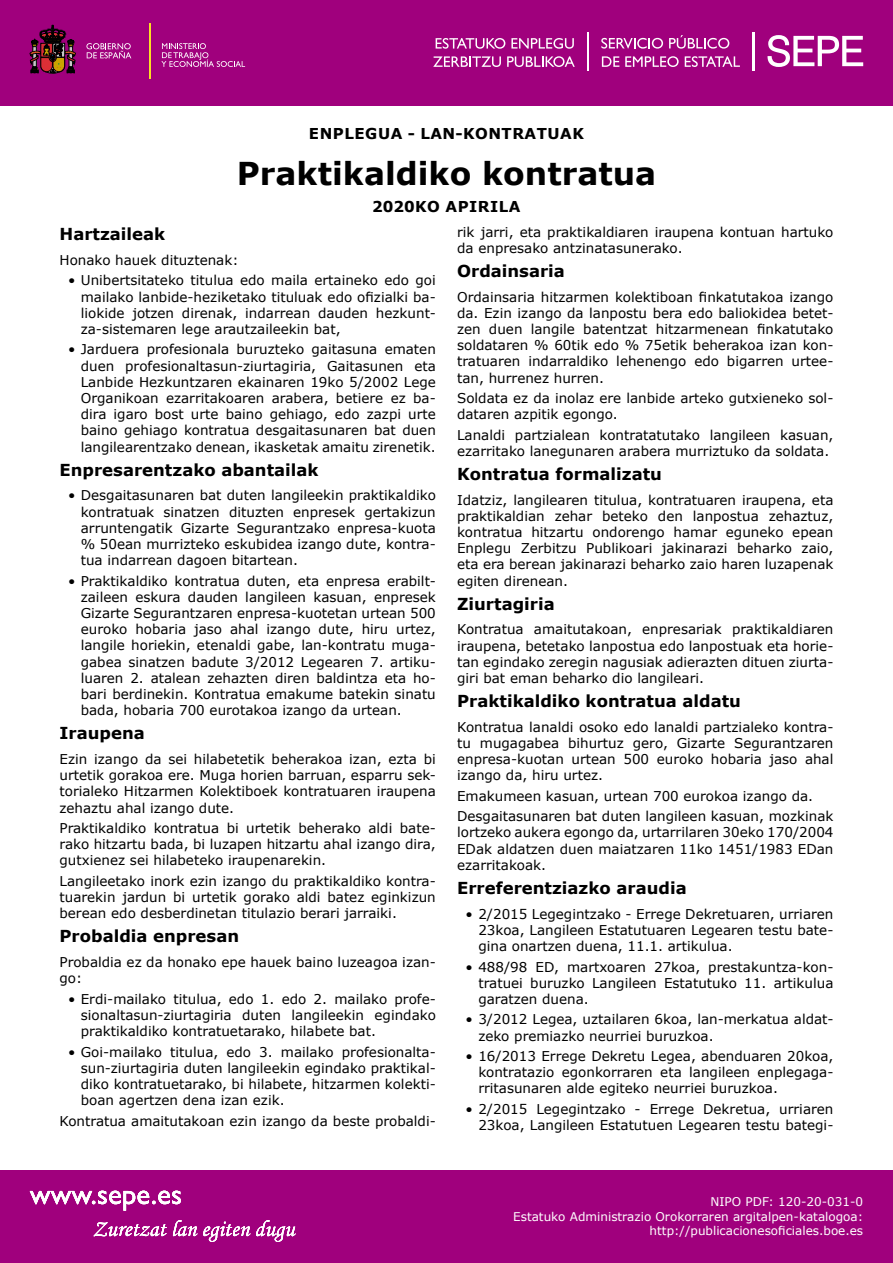
<style>
.page{position:relative;width:893px;height:1263px;background:#fff}
.page>*{position:absolute;margin:0;border:0;box-sizing:border-box;transform-origin:0 0}
.t1{font:700 31.5px "Verdana";color:#000}
.t2{font:700 16.5px "Verdana";color:#000}
.t3{font:700 15px "Verdana";letter-spacing:.035em;color:#000}
.L1{font:13.5px/16.2px "Verdana";color:#000;text-align:justify}
.t4{font:12px/14.4px "Verdana";color:#fff;text-align:right}
</style>
<div class="page">
<div style="left:0;top:0;width:893px;height:105px;background:#a0007d"></div>
<div style="left:0;top:1170px;width:893px;height:93px;background:#a0007d"></div>
<svg style="left:29px;top:25px;width:47px;height:49px"></svg>
<svg style="left:86px;top:43px;width:45px;height:15px"></svg>
<hr style="left:149px;top:23px;width:1px;height:56px;background:#fadf23">
<svg style="left:161px;top:43px;width:84px;height:24px"></svg>
<svg style="left:30px;top:1191px;width:151px;height:19px"></svg>
<svg style="left:94px;top:1222px;width:73px;height:14px"></svg>
<svg style="left:173px;top:1220px;width:24px;height:16px"></svg>
<svg style="left:203px;top:1221px;width:47px;height:21px"></svg>
<svg style="left:256px;top:1220px;width:40px;height:22px"></svg>
<svg style="left:436px;top:38px;width:69px;height:11px"></svg>
<svg style="left:511px;top:38px;width:63px;height:11px"></svg>
<svg style="left:433px;top:56px;width:68px;height:11px"></svg>
<svg style="left:507px;top:56px;width:68px;height:11px"></svg>
<hr style="left:753px;top:32px;width:2px;height:38px;background:#fff">
<svg style="left:601px;top:38px;width:62px;height:11px"></svg>
<svg style="left:669px;top:35px;width:60px;height:14px"></svg>
<svg style="left:602px;top:56px;width:17px;height:11px"></svg>
<svg style="left:625px;top:56px;width:54px;height:11px"></svg>
<svg style="left:685px;top:56px;width:55px;height:11px"></svg>
<hr style="left:587px;top:32px;width:2px;height:38px;background:#fff">
<svg style="left:767px;top:35px;width:96px;height:32px"></svg>
<h6 class="t3" style="left:309px;top:123px;width:277px">ENPLEGUA - LAN-KONTRATUAK</h6>
<p class="t1" style="left:237px;top:152px;width:421px">Praktikaldiko kontratua</p>
<h6 class="t3" style="left:372px;top:196px;width:150px">2020KO APIRILA</h6>
<h3 class="t2" style="left:60px;top:222px;width:107px">Hartzaileak</h3>
<p class="L1" style="left:60px;top:252px;width:180px">Honako hauek dituztenak:</p>
<p class="L1" style="left:81px;top:272px;width:357px;text-indent:-13px">• Unibertsitateko titulua edo maila ertaineko edo goi mailako lanbide-heziketako tituluak edo ofizialki ba&shy;liokide jotzen direnak, indarrean dauden hezkunt&shy;za-sistemaren lege arautzaileekin bat,</p>
<p class="L1" style="left:81px;top:341px;width:357px;text-indent:-13px">• Jarduera profesionala buruzteko gaitasuna ematen duen profesionaltasun-ziurtagiria, Gaitasunen eta Lanbide Hezkuntzaren ekainaren 19ko 5/2002 Lege Organikoan ezarritakoaren arabera, betiere ez ba&shy;dira igaro bost urte baino gehiago, edo zazpi urte baino gehiago kontratua desgaitasunaren bat duen langilearentzako denean, ikasketak amaitu zirenetik.</p>
<h3 class="t2" style="left:60px;top:458px;width:261px">Enpresarentzako abantailak</h3>
<p class="L1" style="left:81px;top:487px;width:357px;text-indent:-13px">• Desgaitasunaren bat duten langileekin praktikaldiko kontratuak sinatzen dituzten enpresek gertakizun arruntengatik Gizarte Segurantzako enpresa-kuota % 50ean murrizteko eskubidea izango dute, kontra&shy;tua indarrean dagoen bitartean.</p>
<p class="L1" style="left:81px;top:572px;width:357px;text-indent:-13px">• Praktikaldiko kontratua duten, eta enpresa erabilt&shy;zaileen eskura dauden langileen kasuan, enpresek Gizarte Segurantzaren enpresa-kuotetan urtean 500 euroko hobaria jaso ahal izango dute, hiru urtez, langile horiekin, etenaldi gabe, lan-kontratu muga&shy;gabea sinatzen badute 3/2012 Legearen 7. artiku&shy;luaren 2. atalean zehazten diren baldintza eta ho&shy;bari berdinekin. Kontratua emakume batekin sinatu bada, hobaria 700 eurotakoa izango da urtean.</p>
<h3 class="t2" style="left:60px;top:722px;width:87px">Iraupena</h3>
<p class="L1" style="left:60px;top:751px;width:378px">Ezin izango da sei hilabetetik beherakoa izan, ezta bi urtetik gorakoa ere. Muga horien barruan, esparru sek&shy;torialeko Hitzarmen Kolektiboek kontratuaren iraupena zehaztu ahal izango dute.</p>
<p class="L1" style="left:60px;top:820px;width:378px">Praktikaldiko kontratua bi urtetik beherako aldi bate&shy;rako hitzartu bada, bi luzapen hitzartu ahal izango dira, gutxienez sei hilabeteko iraupenarekin.</p>
<p class="L1" style="left:60px;top:873px;width:378px">Langileetako inork ezin izango du praktikaldiko kontra&shy;tuarekin jardun bi urtetik gorako aldi batez eginkizun berean edo desberdinetan titulazio berari jarraiki.</p>
<h3 class="t2" style="left:60px;top:925px;width:181px">Probaldia enpresan</h3>
<p class="L1" style="left:60px;top:954px;width:378px">Probaldia ez da honako epe hauek baino luzeagoa izan&shy;go:</p>
<p class="L1" style="left:81px;top:990px;width:357px;text-indent:-13px">• Erdi-mailako titulua, edo 1. edo 2. mailako profe&shy;sionaltasun-ziurtagiria duten langileekin egindako praktikaldiko kontratuetarako, hilabete bat.</p>
<p class="L1" style="left:81px;top:1043px;width:357px;text-indent:-13px">• Goi-mailako titulua, edo 3. mailako profesionalta&shy;sun-ziurtagiria duten langileekin egindako praktikal&shy;diko kontratuetarako, bi hilabete, hitzarmen kolekti&shy;boan agertzen dena izan ezik.</p>
<p class="L1" style="left:60px;top:1112px;width:378px">Kontratua amaitutakoan ezin izango da beste probaldi-</p>
<p class="L1" style="left:457px;top:223px;width:378px">rik jarri, eta praktikaldiaren iraupena kontuan hartuko da enpresako antzinatasunerako.</p>
<h3 class="t2" style="left:457px;top:259px;width:109px">Ordainsaria</h3>
<p class="L1" style="left:457px;top:288px;width:378px">Ordainsaria hitzarmen kolektiboan finkatutakoa izango da. Ezin izango da lanpostu bera edo baliokidea betet&shy;zen duen langile batentzat hitzarmenean finkatutako soldataren % 60tik edo % 75etik beherakoa izan kon&shy;tratuaren indarraldiko lehenengo edo bigarren urtee&shy;tan, hurrenez hurren.</p>
<p class="L1" style="left:457px;top:390px;width:378px">Soldata ez da inolaz ere lanbide arteko gutxieneko sol&shy;dataren azpitik egongo.</p>
<p class="L1" style="left:457px;top:426px;width:378px">Lanaldi partzialean kontratatutako langileen kasuan, ezarritako lanegunaren arabera murriztuko da soldata.</p>
<h3 class="t2" style="left:457px;top:462px;width:206px">Kontratua formalizatu</h3>
<p class="L1" style="left:457px;top:491px;width:378px">Idatziz, langilearen titulua, kontratuaren iraupena, eta praktikaldian zehar beteko den lanpostua zehaztuz, kontratua hitzartu ondorengo hamar eguneko epean Enplegu Zerbitzu Publikoari jakinarazi beharko zaio, eta era berean jakinarazi beharko zaio haren luzapenak egiten direnean.</p>
<h3 class="t2" style="left:457px;top:592px;width:99px">Ziurtagiria</h3>
<p class="L1" style="left:457px;top:621px;width:378px">Kontratua amaitutakoan, enpresariak praktikaldiaren iraupena, betetako lanpostua edo lanpostuak eta horie&shy;tan egindako zeregin nagusiak adierazten dituen ziurta&shy;giri bat eman beharko dio langileari.</p>
<h3 class="t2" style="left:457px;top:689px;width:285px">Praktikaldiko kontratua aldatu</h3>
<p class="L1" style="left:457px;top:719px;width:378px">Kontratua lanaldi osoko edo lanaldi partzialeko kontra&shy;tu mugagabea bihurtuz gero, Gizarte Segurantzaren enpresa-kuotan urtean 500 euroko hobaria jaso ahal izango da, hiru urtez.</p>
<p class="L1" style="left:457px;top:788px;width:358px">Emakumeen kasuan, urtean 700 eurokoa izango da.</p>
<p class="L1" style="left:457px;top:808px;width:378px">Desgaitasunaren bat duten langileen kasuan, mozkinak lortzeko aukera egongo da, urtarrilaren 30eko 170/2004<br>EDak aldatzen duen maiatzaren 11ko 1451/1983 EDan ezarritakoak.</p>
<h3 class="t2" style="left:457px;top:876px;width:231px">Erreferentziazko araudia</h3>
<p class="L1" style="left:478px;top:905px;width:357px;text-indent:-13px">• 2/2015 Legegintzako - Errege Dekretuaren, urriaren 23koa, Langileen Estatutuaren Legearen testu bate&shy;gina onartzen duena, 11.1. artikulua.</p>
<p class="L1" style="left:478px;top:958px;width:357px;text-indent:-13px">• 488/98 ED, martxoaren 27koa, prestakuntza-kon&shy;tratuei buruzko Langileen Estatutuko 11. artikulua garatzen duena.</p>
<p class="L1" style="left:478px;top:1011px;width:357px;text-indent:-13px">• 3/2012 Legea, uztailaren 6koa, lan-merkatua aldat&shy;zeko premiazko neurriei buruzkoa.</p>
<p class="L1" style="left:478px;top:1048px;width:357px;text-indent:-13px">• 16/2013 Errege Dekretu Legea, abenduaren 20koa, kontratazio egonkorraren eta langileen enplegaga&shy;rritasunaren alde egiteko neurriei buruzkoa.</p>
<p class="L1" style="left:466px;top:1101px;width:369px;text-align:right">• 2/2015 Legegintzako - Errege Dekretua, urriaren<br>23koa, Langileen Estatutuen Legearen testu bategi-</p>
<p class="t4" style="left:513px;top:1195px;width:352px">NIPO PDF: 120-20-031-0<br>Estatuko Administrazio Orokorraren argitalpen-katalogoa: http://publicacionesoficiales.boe.es</p>
</div>
